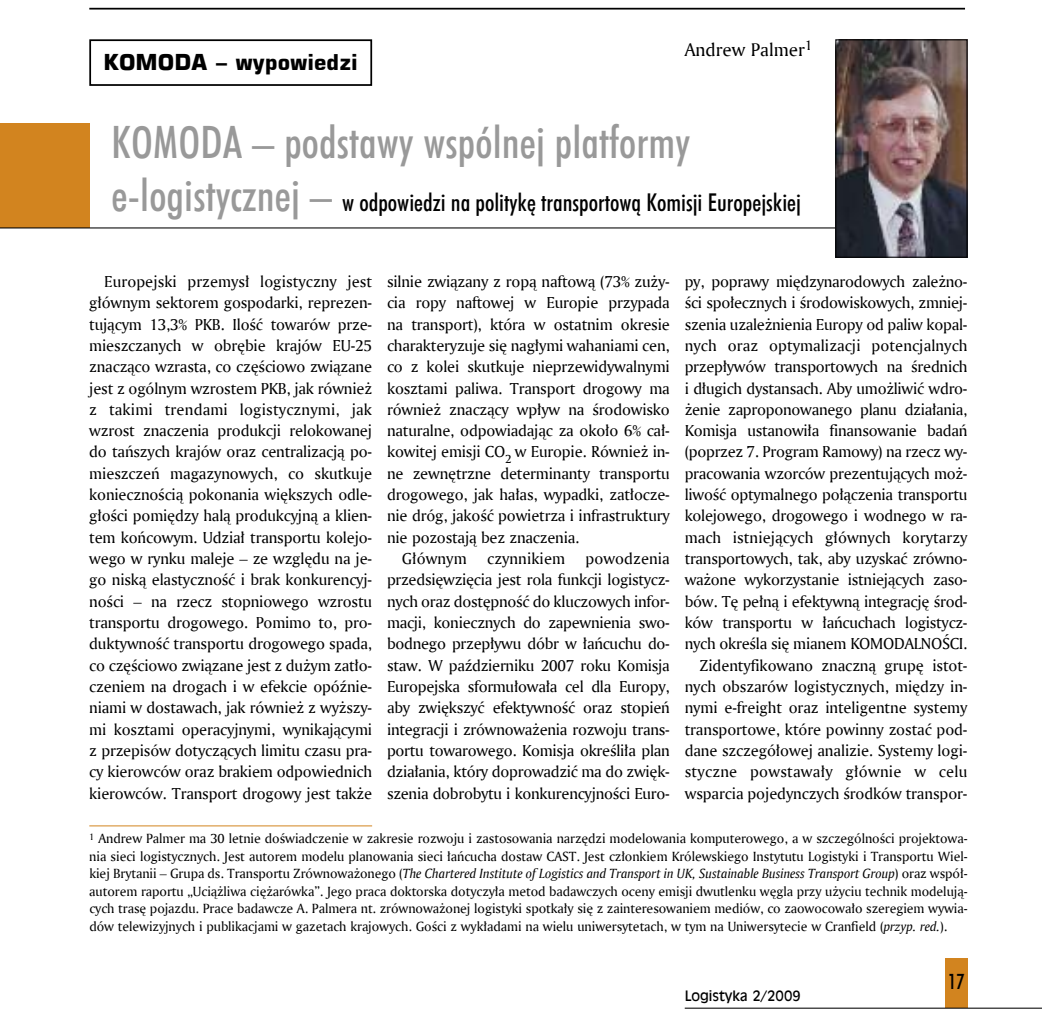
<style>
.page{position:relative;width:1042px;height:1033px;background:#fff}
.page>*{position:absolute;margin:0;border:0;box-sizing:border-box;transform-origin:0 0}
.t1{font:44.62px "Futura Md Cn EU";letter-spacing:.005em;color:#999}
.t2{font:24.5px "Futura Md Cn EU";color:#000}
.t3{font:700 21.88px "Square 721 EU";color:#000}
.t4{font:21px "Futura Md Cn EU";color:#000}
.t5{font:19.25px "Amerigo EU";color:#000}
.t6{font:16.62px/21.3px "Amerigo EU";letter-spacing:-.015em;color:#000;text-align:justify}
.t7{font:14px/17.5px "Amerigo EU";letter-spacing:-.005em;color:#000;text-align:justify}
.t8{font:14px "Incised 901 EU";color:#000}
.s1{font-size:44.62px;color:#999}
.s2{font-style:italic}
</style>
<div class="page">
<div style="left:945px;top:958px;width:22px;height:50px;background:#d2841f"></div>
<hr style="left:685px;top:1007px;width:357px;height:1px;background:#000">
<div style="left:0;top:124px;width:89px;height:104px;background:#d2841f"></div>
<hr style="left:0;top:227px;width:967px;height:1px;background:#000">
<img style="left:837px;top:41px;width:128px;height:215px">
<div style="left:835px;top:39px;width:132px;height:219px;border:1px solid #000"></div>
<div style="left:89px;top:39px;width:283px;height:47px;border:2px solid #000"></div>
<hr style="left:89px;top:8px;width:876px;height:2px;background:#000">
<hr style="left:89px;top:825px;width:283px;height:1px;background:#d2841f">
<h3 class="t3" style="left:103px;top:49px;width:256px">KoMoDa – wypowiedzi</h3>
<p class="t5" style="left:685px;top:38px;width:129px">Andrew Palmer<sup>1</sup></p>
<h1 class="t1" style="left:112px;top:114px;width:580px">KOMODA – podstawy wspólnej platformy</h1>
<h2 class="t2" style="left:112px;top:187px;width:691px"><span class="s1">e-logistycznej –</span> w odpowiedzi na politykę transportową Komisji Europejskiej</h2>
<p class="t6" style="left:89px;top:270px;width:284px;text-indent:15px">Europejski przemysł logistyczny jest głównym sektorem gospodarki, reprezen&shy;tującym 13,3% PKB. Ilość towarów prze&shy;mieszczanych w obrębie krajów EU-25 znacząco wzrasta, co częściowo związane jest z ogólnym wzrostem PKB, jak również z takimi trendami logistycznymi, jak wzrost znaczenia produkcji relokowanej do tańszych krajów oraz centralizacją po&shy;mieszczeń magazynowych, co skutkuje koniecznością pokonania większych odle&shy;głości pomiędzy halą produkcyjną a klien&shy;tem końcowym. Udział transportu kolejo&shy;wego w rynku maleje – ze względu na je&shy;go niską elastyczność i brak konkurencyj&shy;ności – na rzecz stopniowego wzrostu transportu drogowego. Pomimo to, pro&shy;duktywność transportu drogowego spada, co częściowo związane jest z dużym zatło&shy;czeniem na drogach i w efekcie opóźnie&shy;niami w dostawach, jak również z wyższy&shy;mi kosztami operacyjnymi, wynikającymi z przepisów dotyczących limitu czasu pra&shy;cy kierowców oraz brakiem odpowiednich kierowców. Transport drogowy jest także</p>
<p class="t6" style="left:387px;top:270px;width:284px">silnie związany z ropą naftową (73% zuży&shy;cia ropy naftowej w Europie przypada na transport), która w ostatnim okresie charakteryzuje się nagłymi wahaniami cen, co z kolei skutkuje nieprzewidywalnymi kosztami paliwa. Transport drogowy ma również znaczący wpływ na środowisko naturalne, odpowiadając za około 6% cał&shy;kowitej emisji CO<sub>2</sub> w Europie. Również in&shy;ne zewnętrzne determinanty transportu drogowego, jak hałas, wypadki, zatłocze&shy;nie dróg, jakość powietrza i infrastruktury nie pozostają bez znaczenia.</p>
<p class="t6" style="left:387px;top:547px;width:284px;text-indent:15px">Głównym czynnikiem powodzenia przedsięwzięcia jest rola funkcji logistycz&shy;nych oraz dostępność do kluczowych infor&shy;macji, koniecznych do zapewnienia swo&shy;bodnego przepływu dóbr w łańcuchu do&shy;staw. W październiku 2007 roku Komisja Europejska sformułowała cel dla Europy, aby zwiększyć efektywność oraz stopień integracji i zrównoważenia rozwoju trans&shy;portu towarowego. Komisja określiła plan działania, który doprowadzić ma do zwięk&shy;szenia dobrobytu i konkurencyjności Euro-</p>
<p class="t6" style="left:685px;top:270px;width:284px;text-align:right">py, poprawy międzynarodowych zależno&shy;ści społecznych i środowiskowych, zmniej&shy;szenia uzależnienia Europy od paliw kopal&shy;nych oraz optymalizacji potencjalnych przepływów transportowych na średnich i długich dystansach. Aby umożliwić wdro&shy;żenie zaproponowanego planu działania, Komisja ustanowiła finansowanie badań (poprzez 7. Program Ramowy) na rzecz wy&shy;pracowania wzorców prezentujących moż&shy;liwość optymalnego połączenia transportu kolejowego, drogowego i wodnego w ra&shy;mach istniejących głównych korytarzy transportowych, tak, aby uzyskać zrówno&shy;ważone wykorzystanie istniejących zaso&shy;bów. Tę pełną i efektywną integrację środ&shy;ków transportu w łańcuchach logistycz&shy;nych określa się mianem KOMODALNOŚCI.<br>Zidentyfikowano znaczną grupę istot&shy;nych obszarów logistycznych, między in&shy;nymi e-freight oraz inteligentne systemy transportowe, które powinny zostać pod&shy;dane szczegółowej analizie. Systemy logi&shy;styczne powstawały głównie w celu wsparcia pojedynczych środków transpor-</p>
<p class="t7" style="left:89px;top:829px;width:880px"><sup>1</sup> Andrew Palmer ma 30 letnie doświadczenie w zakresie rozwoju i zastosowania narzędzi modelowania komputerowego, a w szczególności projektowa&shy;nia sieci logistycznych. Jest autorem modelu planowania sieci łańcucha dostaw CAST. Jest członkiem Królewskiego Instytutu Logistyki i Transportu Wiel&shy;kiej Brytanii – Grupa ds. Transportu Zrównoważonego (<span class="s2">The Chartered Institute of Logistics and Transport in UK, Sustainable Business Transport Group</span>) oraz współ&shy;autorem raportu „Uciążliwa ciężarówka”. Jego praca doktorska dotyczyła metod badawczych oceny emisji dwutlenku węgla przy użyciu technik modelują&shy;cych trasę pojazdu. Prace badawcze A. Palmera nt. zrównoważonej logistyki spotkały się z zainteresowaniem mediów, co zaowocowało szeregiem wywia&shy;dów telewizyjnych i publikacjami w gazetach krajowych. Gości z wykładami na wielu uniwersytetach, w tym na Uniwersytecie w Cranfield (<span class="s2">przyp. red.</span>).</p>
<p class="t8" style="left:685px;top:987px;width:118px">Logistyka 2/2009</p>
<p class="t4" style="left:948px;top:968px;width:18px">17</p>
</div>
